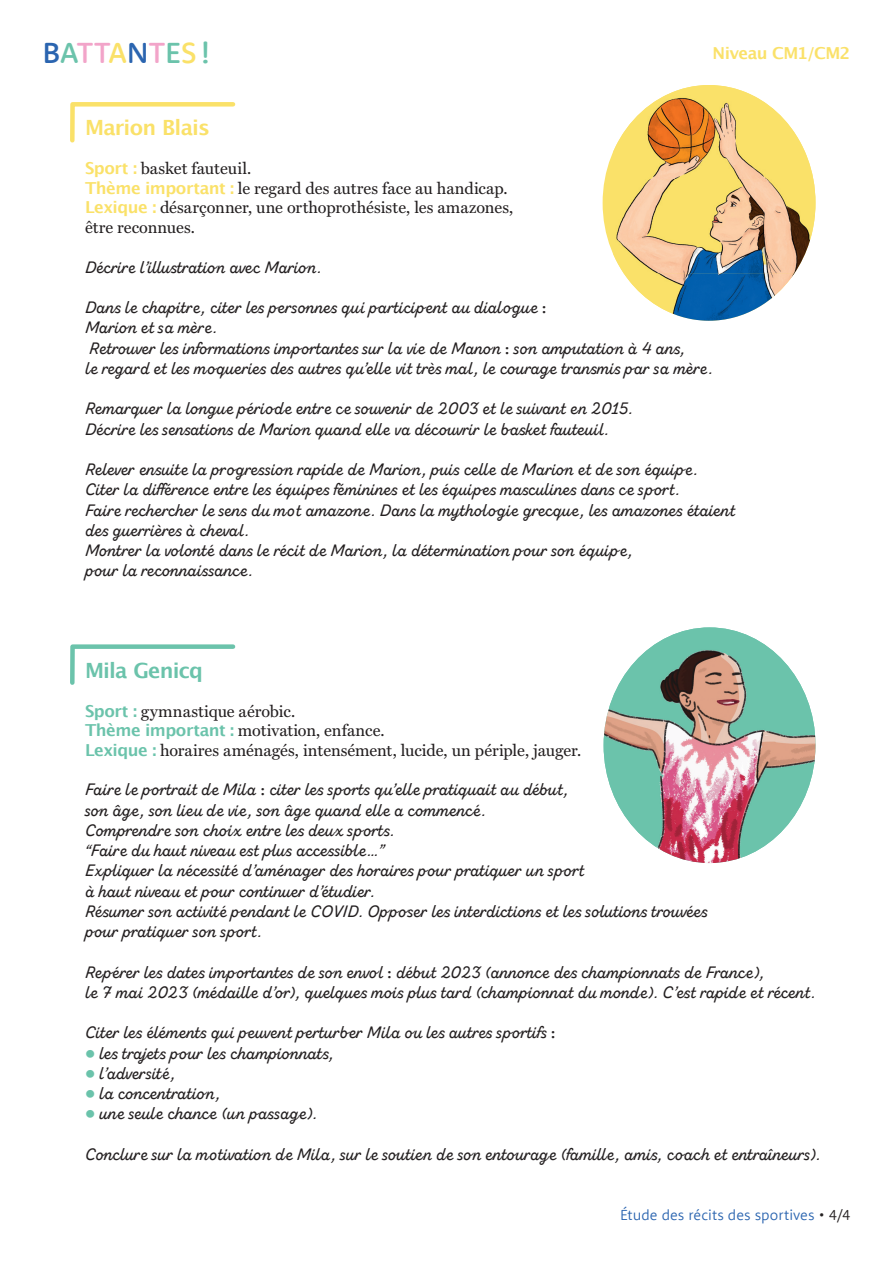
<style>
.page{position:relative;width:893px;height:1263px;background:#fff}
.page>*{position:absolute;margin:0;border:0;box-sizing:border-box;transform-origin:0 0}
.t1{font:500 30px "Rooney Sans";letter-spacing:-.005em;color:#6bc3ab}
.t2{font:700 21px "Lucida Grande";letter-spacing:-.035em;color:#fae169}
.t3{font:700 21px "Lucida Grande";letter-spacing:-.035em;color:#6bc3ab}
.t4{font:16.5px/20.2px "Zing Script Rust SB Demo Base";letter-spacing:.015em;color:#231f20}
.t5{font:16.5px/19.5px "Miller Text";color:#231f20}
.t6{font:700 16.5px "Lucida Grande";letter-spacing:-.035em;color:#fae169}
.t7{font:300 15px "Rooney Sans";color:#2b65b0}
.s1{color:#2b65b0}
.s2{color:#f2a4c9}
.s3{color:#fae169}
.s4{font-family:"Lucida Grande";font-weight:700;color:#fae169}
.s5{font-family:"Rooney Sans";font-weight:500}
.s6{font-family:"Lucida Grande";font-weight:700;color:#6bc3ab}
.s7{color:#231f20}
</style>
<div class="page">
<img style="left:604px;top:627px;width:211px;height:236px">
<svg style="left:603px;top:85px;width:212px;height:236px;background:#cbb269"></svg>
<img style="left:690px;top:85px;width:19px;height:2px">
<img style="left:613px;top:179px;width:202px;height:95px">
<img style="left:624px;top:273px;width:80px;height:48px">
<svg style="left:70px;top:102px;width:166px;height:41px"></svg>
<svg style="left:70px;top:644px;width:166px;height:41px"></svg>
<h1 class="t1" style="left:43px;top:33px;width:170px"><span class="s1">B</span>A<span class="s2">TT</span><span class="s3">A</span><span class="s1">N</span><span class="s2">T</span>E<span class="s3">S</span> !</h1>
<p class="t6" style="left:713px;top:39px;width:139px">Niveau CM1/CM2</p>
<p class="t2" style="left:85px;top:111px;width:126px">Marion Blais</p>
<p class="t5" style="left:85px;top:158px;width:430px"><span class="s4">Sport :</span> basket fauteuil.<br><span class="s4">Thème important :</span> le regard des autres face au handicap.<br><span class="s4">Lexique :</span> désarçonner, une orthoprothésiste, les amazones, être reconnues.</p>
<p class="t4" style="left:85px;top:257px;width:238px">Décrire l’illustration avec Marion.</p>
<p class="t4" style="left:85px;top:297px;width:629px">Dans le chapitre, citer les personnes qui participent au dialogue <span class="s5">:<br></span>Marion et sa mère.<br>Retrouver les informations importantes sur la vie de Manon <span class="s5">:</span> son amputation à 4 ans,<br>le regard et les moqueries des autres qu’elle vit très mal, le courage transmis par sa mère.</p>
<p class="t4" style="left:85px;top:399px;width:549px">Remarquer la longue période entre ce souvenir de 2003 et le suivant en 2015.<br>Décrire les sensations de Marion quand elle va découvrir le basket fauteuil.</p>
<p class="t4" style="left:85px;top:459px;width:652px">Relever ensuite la progression rapide de Marion, puis celle de Marion et de son équipe.<br>Citer la différence entre les équipes féminines et les équipes masculines dans ce sport.<br>Faire rechercher le sens du mot amazone. Dans la mythologie grecque, les amazones étaient des guerrières à cheval.<br>Montrer la volonté dans le récit de Marion, la détermination pour son équipe,<br>pour la reconnaissance.</p>
<p class="t3" style="left:85px;top:653px;width:120px">Mila Genicq</p>
<p class="t5" style="left:85px;top:700px;width:498px"><span class="s6">Sport :</span> gymnastique aérobic.<br><span class="s6">Thème important :</span> motivation, enfance.<br><span class="s6">Lexique :</span> horaires aménagés, intensément, lucide, un périple, jauger.</p>
<p class="t4" style="left:85px;top:780px;width:622px">Faire le portrait de Mila <span class="s5">:</span> citer les sports qu’elle pratiquait au début,<br>son âge, son lieu de vie, son âge quand elle a commencé.<br>Comprendre son choix entre les deux sports.<br>“Faire du haut niveau est plus accessible…”<br>Expliquer la nécessité d’aménager des horaires pour pratiquer un sport<br>à haut niveau et pour continuer d’étudier.<br>Résumer son activité pendant le COVID. Opposer les interdictions et les solutions trouvées pour pratiquer son sport.</p>
<p class="t4" style="left:85px;top:962px;width:732px">Repérer les dates importantes de son envol <span class="s5">:</span> début 2023 (annonce des championnats de France),<br>le 7 mai 2023 (médaille d’or), quelques mois plus tard (championnat du monde). C’est rapide et récent.</p>
<p class="t4" style="left:85px;top:1023px;width:472px">Citer les éléments qui peuvent perturber Mila ou les autres sportifs <span class="s5">:</span></p>
<p class="t4" style="left:85px;top:1043px;width:250px"><span class="s6">•</span> les trajets pour les championnats,</p>
<p class="t4" style="left:85px;top:1063px;width:92px"><span class="s6">•</span> l’adversité,</p>
<p class="t4" style="left:85px;top:1083px;width:137px"><span class="s6">•</span> la concentration,</p>
<p class="t4" style="left:85px;top:1104px;width:234px"><span class="s6">•</span> une seule chance (un passage).</p>
<p class="t4" style="left:85px;top:1144px;width:737px">Conclure sur la motivation de Mila, sur le soutien de son entourage (famille, amis, coach et entraîneurs).</p>
<p class="t7" style="left:620px;top:1205px;width:232px">Étude des récits des sportives <span class="s7">• 4/4</span></p>
</div>
